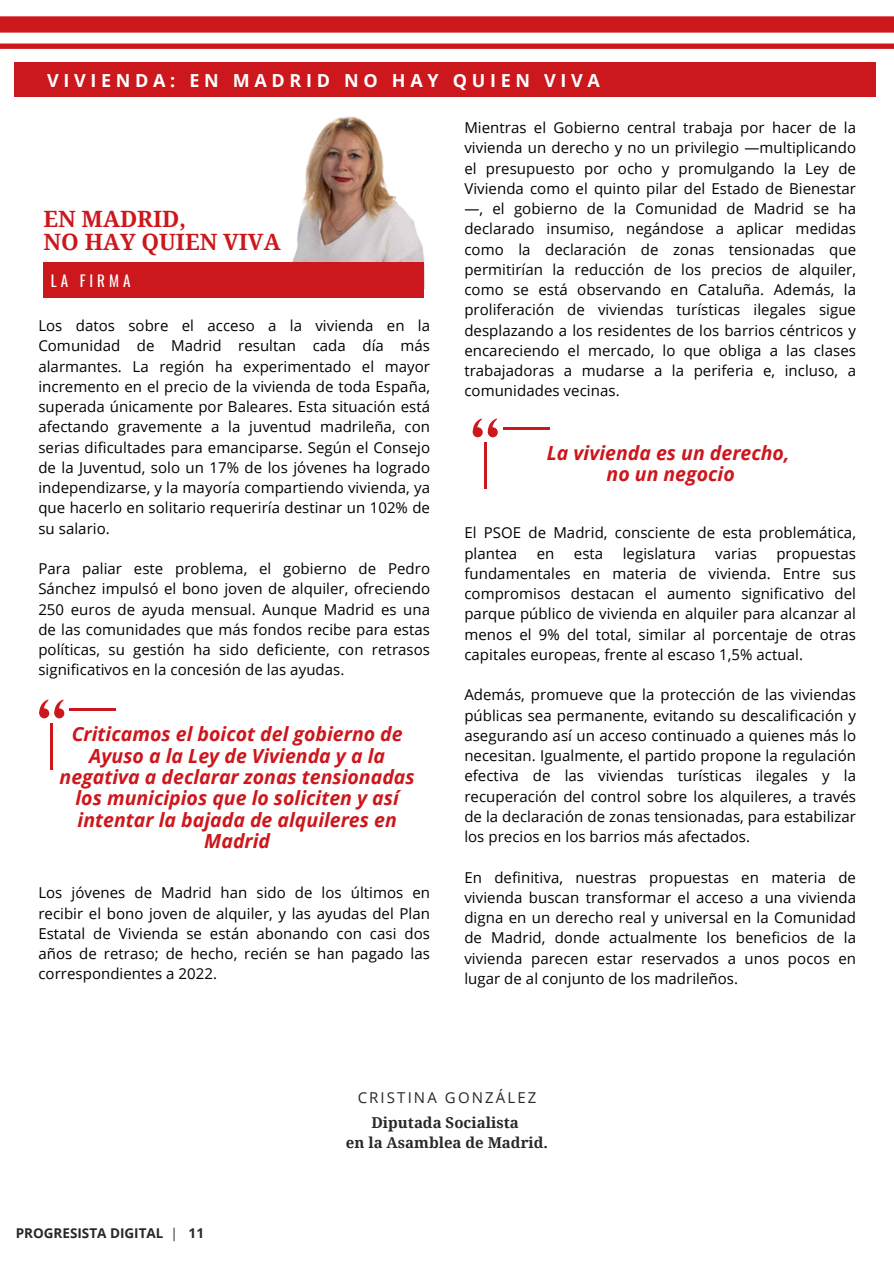
<style>
.page{position:relative;width:894px;height:1264px;background:#fff}
.page>*{position:absolute;margin:0;border:0;box-sizing:border-box;transform-origin:0 0}
.t1{font:700 22.5px/22.5px "Droid Serif";color:#cc171c}
.t2{font:italic 700 19.5px/21.3px "Open Sans";color:#cc171c;text-align:center}
.t3{font:700 18px "Open Sans";letter-spacing:.26em;color:#fff}
.t4{font:15.15px "Oswald";letter-spacing:.26em;color:#fff}
.t5{font:15px/20.2px "Open Sans";letter-spacing:.005em;color:#000;text-align:justify}
.t6{font:700 15px/19.2px "Droid Serif";color:#282828;text-align:center}
.t7{font:15px "Open Sans";letter-spacing:.14em;color:#282828}
.t8{font:700 13.5px "Open Sans";color:#282828}
.s1{font-weight:400}
</style>
<div class="page">
<div style="left:14px;top:62px;width:862px;height:35px;background:#cc171c"></div>
<svg style="left:0;top:16px;width:893px;height:33px"></svg>
<img style="left:246px;top:116px;width:179px;height:173px">
<div style="left:43px;top:263px;width:380px;height:35px;background:#cc171c"></div>
<svg style="left:472px;top:418px;width:25px;height:18px"></svg>
<hr style="left:484px;top:442px;width:2px;height:47px;background:#cc171c">
<hr style="left:503px;top:427px;width:46px;height:2px;background:#cc171c">
<div style="left:54px;top:708px;width:10px;height:10px;background:#cc171c;border-radius:50%"></div>
<svg style="left:39px;top:708px;width:10px;height:10px"></svg>
<svg style="left:39px;top:699px;width:25px;height:17px"></svg>
<hr style="left:51px;top:723px;width:2px;height:47px;background:#cc171c">
<hr style="left:70px;top:708px;width:46px;height:2px;background:#cc171c">
<h2 class="t3" style="left:47px;top:68px;width:554px">VIVIENDA: EN MADRID NO HAY QUIEN VIVA</h2>
<h4 class="t1" style="left:43px;top:208px;width:239px">EN MADRID,<br>NO HAY QUIEN VIVA</h4>
<h6 class="t4" style="left:51px;top:269px;width:81px">LA FIRMA</h6>
<p class="t5" style="left:38px;top:315px;width:393px">Los datos sobre el acceso a la vivienda en la Comunidad de Madrid resultan cada día más alarmantes. La región ha experimentado el mayor incremento en el precio de la vivienda de toda España, superada únicamente por Baleares. Esta situación está afectando gravemente a la juventud madrileña, con serias dificultades para emanciparse. Según el Consejo de la Juventud, solo un 17% de los jóvenes ha logrado independizarse, y la mayoría compartiendo vivienda, ya que hacerlo en solitario requeriría destinar un 102% de su salario.</p>
<h6 class="t5" style="left:38px;top:558px;width:393px">Para paliar este problema, el gobierno de Pedro Sánchez impulsó el bono joven de alquiler, ofreciendo 250 euros de ayuda mensual. Aunque Madrid es una de las comunidades que más fondos recibe para estas políticas, su gestión ha sido deficiente, con retrasos significativos en la concesión de las ayudas.</h6>
<h3 class="t2" style="left:60px;top:723px;width:356px">Criticamos el boicot del gobierno de<br>Ayuso a la Ley de Vivienda y a la negativa a declarar zonas tensionadas los municipios que lo soliciten y así intentar la bajada de alquileres en<br>Madrid</h3>
<h6 class="t5" style="left:38px;top:882px;width:393px">Los jóvenes de Madrid han sido de los últimos en recibir el bono joven de alquiler, y las ayudas del Plan Estatal de Vivienda se están abonando con casi dos años de retraso; de hecho, recién se han pagado las correspondientes a 2022.</h6>
<h6 class="t5" style="left:464px;top:117px;width:393px">Mientras el Gobierno central trabaja por hacer de la vivienda un derecho y no un privilegio —multiplicando el presupuesto por ocho y promulgando la Ley de Vivienda como el quinto pilar del Estado de Bienestar —, el gobierno de la Comunidad de Madrid se ha declarado insumiso, negándose a aplicar medidas como la declaración de zonas tensionadas que permitirían la reducción de los precios de alquiler, como se está observando en Cataluña. Además, la proliferación de viviendas turísticas ilegales sigue desplazando a los residentes de los barrios céntricos y encareciendo el mercado, lo que obliga a las clases trabajadoras a mudarse a la periferia e, incluso, a comunidades vecinas.</h6>
<p class="t2" style="left:546px;top:442px;width:244px">La vivienda es un derecho, no un negocio</p>
<p class="t5" style="left:464px;top:522px;width:393px">El PSOE de Madrid, consciente de esta problemática, plantea</p>
<p class="t5" style="left:536px;top:542px;width:19px">en</p>
<p class="t5" style="left:573px;top:542px;width:31px">esta</p>
<p class="t5" style="left:622px;top:542px;width:75px">legislatura</p>
<p class="t5" style="left:715px;top:542px;width:43px">varias</p>
<p class="t5" style="left:464px;top:542px;width:393px;text-indent:312px">propuestas fundamentales en materia de vivienda. Entre sus compromisos destacan el aumento significativo del parque público de vivienda en alquiler para alcanzar al menos el 9% del total, similar al porcentaje de otras capitales europeas, frente al escaso 1,5% actual.</p>
<h3 class="t5" style="left:464px;top:684px;width:393px">Además, promueve que la protección de las viviendas públicas sea permanente, evitando su descalificación y asegurando así un acceso continuado a quienes más lo necesitan. Igualmente, el partido propone la regulación efectiva de las viviendas turísticas ilegales y la recuperación del control sobre los alquileres, a través de la declaración de zonas tensionadas, para estabilizar los precios en los barrios más afectados.</h3>
<h1 class="t5" style="left:464px;top:866px;width:393px">En definitiva, nuestras propuestas en materia de vivienda buscan transformar el acceso a una vivienda digna en un derecho real y universal en la Comunidad de Madrid, donde actualmente los beneficios de la vivienda parecen estar reservados a unos pocos en lugar de al conjunto de los madrileños.</h1>
<h6 class="t7" style="left:357px;top:1086px;width:180px">CRISTINA GONZÁLEZ</h6>
<h6 class="t8" style="left:16px;top:1223px;width:190px">PROGRESISTA DIGITAL <span class="s1">|</span> 11</h6>
<h6 class="t6" style="left:346px;top:1113px;width:204px">Diputada Socialista<br>en la Asamblea de Madrid.</h6>
</div>
